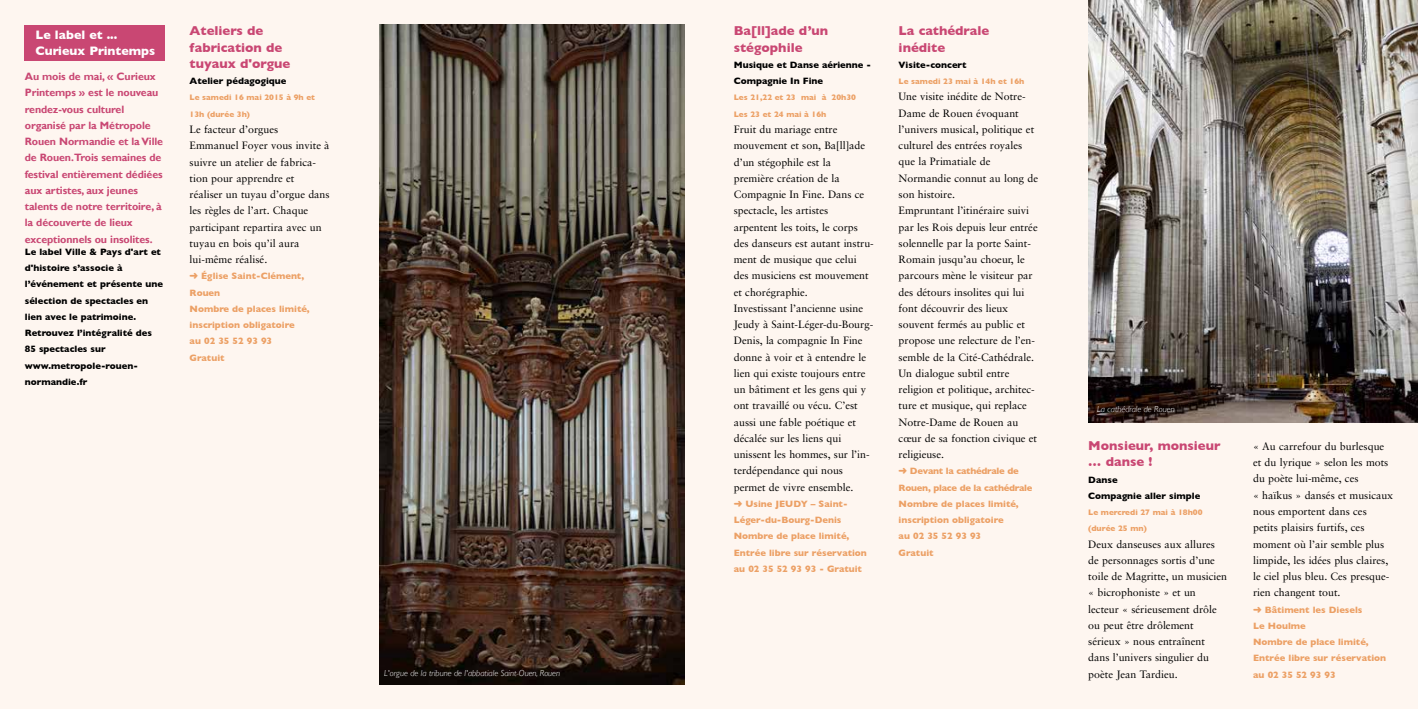
<style>
.page{position:relative;width:1418px;height:709px;background:#fff}
.page>*{position:absolute;margin:0;border:0;box-sizing:border-box;transform-origin:0 0}
.t1{font:700 13.12px/16.2px "Gill Sans";color:#c94773}
.t2{font:700 12.5px/16.2px "Gill Sans";color:#fff}
.t3{font:10.62px/16.2px "Sabon";color:#000}
.t4{font:700 10.62px/16.2px "Gill Sans";letter-spacing:-.01em;color:#c94773}
.t5{font:700 9.38px/16.2px "Gill Sans";color:#eca065}
.t6{font:700 9.38px/16.2px "Gill Sans";color:#000}
.t7{font:italic 300 8.75px "Gill Sans";color:#fff}
.t8{font:700 8.12px/16.2px "Gill Sans";color:#eca065}
</style>
<div class="page">
<div style="left:0;top:0;width:1417px;height:709px;background:#fef6f0"></div>
<div style="left:25px;top:25px;width:140px;height:35px;background:#c94773"></div>
<img style="left:379px;top:25px;width:305px;height:659px">
<img style="left:1088px;top:0;width:329px;height:422px">
<p class="t2" style="left:35px;top:26px;width:121px">Le label et ...<br>Curieux Printemps</p>
<p class="t4" style="left:25px;top:69px;width:140px">Au mois de mai, « Curieux<br>Printemps » est le nouveau rendez-vous culturel organisé par la Métropole<br>Rouen Normandie et la Ville de Rouen.Trois semaines de festival entièrement dédiées aux artistes, aux jeunes talents de notre territoire, à la découverte de lieux exceptionnels ou insolites.</p>
<p class="t6" style="left:25px;top:243px;width:140px">Le label Ville &amp; Pays d'art et d'histoire s’associe à l’événement et présente une sélection de spectacles en lien avec le patrimoine.<br>Retrouvez l’intégralité des<br>85 spectacles sur www.metropole-rouen&shy;normandie.fr</p>
<p class="t1" style="left:190px;top:23px;width:102px">Ateliers de fabrication de tuyaux d'orgue</p>
<p class="t6" style="left:190px;top:73px;width:98px">Atelier pédagogique</p>
<p class="t8" style="left:190px;top:90px;width:127px">Le samedi 16 mai 2015 à 9h et<br>13h (durée 3h)</p>
<p class="t3" style="left:190px;top:121px;width:141px">Le facteur d’orgues<br>Emmanuel Foyer vous invite à suivre un atelier de fabrica&shy;tion pour apprendre et réaliser un tuyau d’orgue dans les règles de l’art. Chaque participant repartira avec un tuyau en bois qu’il aura lui-même réalisé.</p>
<p class="t5" style="left:190px;top:268px;width:122px">➜ Église Saint-Clément,<br>Rouen<br>N ombre de places limité, inscription obligatoire<br>au 02 35 52 93 93<br>Gratuit</p>
<p class="t1" style="left:898px;top:23px;width:92px">La cathédrale inédite</p>
<p class="t6" style="left:898px;top:57px;width:69px">Visite-concert</p>
<p class="t8" style="left:898px;top:73px;width:127px">Le samedi 23 mai à 14h et 16h</p>
<p class="t3" style="left:898px;top:89px;width:141px">Une visite inédite de Notre-<br>Dame de Rouen évoquant l’univers musical, politique et culturel des entrées royales que la Primatiale de<br>Normandie connut au long de son histoire.<br>Empruntant l’itinéraire suivi par les Rois depuis leur entrée solennelle par la porte Saint-<br>Romain jusqu’au choeur, le parcours mène le visiteur par des détours insolites qui lui font découvrir des lieux souvent fermés au public et propose une relecture de l’en&shy;semble de la Cité-Cathédrale.<br>Un dialogue subtil entre religion et politique, architec&shy;ture et musique, qui replace<br>Notre-Dame de Rouen au cœur de sa fonction civique et religieuse.</p>
<p class="t5" style="left:898px;top:463px;width:135px">➜ Devant la cathédrale de<br>Rouen, place de la cathédrale<br>Nombre de places limité, inscription obligatoire<br>au 02 35 52 93 93<br>Gratuit</p>
<p class="t1" style="left:733px;top:23px;width:96px">Ba[ll]ade d’un stégophile</p>
<p class="t6" style="left:733px;top:57px;width:139px">Musique et Danse aérienne -<br>Compagnie I n Fine</p>
<p class="t8" style="left:733px;top:90px;width:124px">Les 21,22 et 23 mai à 20h30<br>Les 23 et 24 mai à 16h</p>
<p class="t3" style="left:733px;top:121px;width:141px">Fruit du mariage entre mouvement et son, Ba[ll]ade d’un stégophile est la<br>première création de la<br>Compagnie In Fine. Dans ce spectacle, les artistes arpentent les toits, le corps des danseurs est autant instru&shy;ment de musique que celui des musiciens est mouvement et chorégraphie.<br>Investissant l’ancienne usine<br>Jeudy à Saint-Léger-du-Bourg-<br>Denis, la compagnie In Fine donne à voir et à entendre le lien qui existe toujours entre un bâtiment et les gens qui y ont travaillé ou vécu. C’est aussi une fable poétique et décalée sur les liens qui unissent les hommes, sur l’in&shy;terdépendance qui nous permet de vivre ensemble.</p>
<p class="t5" style="left:733px;top:495px;width:50px">➜ Usine JEUD</p>
<p class="t7" style="left:1097px;top:404px;width:79px">La cathédrale de Rouen</p>
<p class="t1" style="left:1088px;top:437px;width:134px">Monsieur, monsieur … danse !</p>
<p class="t6" style="left:1088px;top:471px;width:113px">Danse<br>Compagnie aller simple</p>
<p class="t8" style="left:1088px;top:504px;width:116px">Le mercredi 27 mai à 18h00 (durée 25 mn)</p>
<p class="t3" style="left:1088px;top:535px;width:140px">Deux danseuses aux allures de personnages sortis d’une toile de Magritte, un musicien « bicrophoniste » et un lecteur « sérieusement drôle ou peut être drôlement sérieux » nous entraînent dans l’univers singulier du poète Jean Tardieu.</p>
<p class="t3" style="left:1253px;top:438px;width:141px">« Au carrefour du burlesque et du lyrique » selon les mots du poète lui-même, ces<br>« haïkus » dansés et musicaux nous emportent dans ces petits plaisirs furtifs, ces moment où l’air semble plus limpide, les idées plus claires, le ciel plus bleu. Ces presque&shy;rien changent tout.</p>
<p class="t5" style="left:1253px;top:601px;width:135px">➜ Bâtiment les Diesels<br>Le Houlme<br>Nombre de place limité,<br>Entrée libre sur réservation</p>
<p class="t5" style="left:733px;top:495px;width:135px;text-indent:67px">Y – Saint-<br>Léger-du-Bourg-Denis<br>Nombre de place limité,<br>Entrée libre sur réservation au 02 35 52 93 93 - Gratuit</p>
<p class="t7" style="left:384px;top:668px;width:177px">L'orgue de la tribune de l'abbatiale Saint-Ouen, Rouen</p>
<p class="t5" style="left:1253px;top:666px;width:84px">au 02 35 52 93 93</p>
</div>
